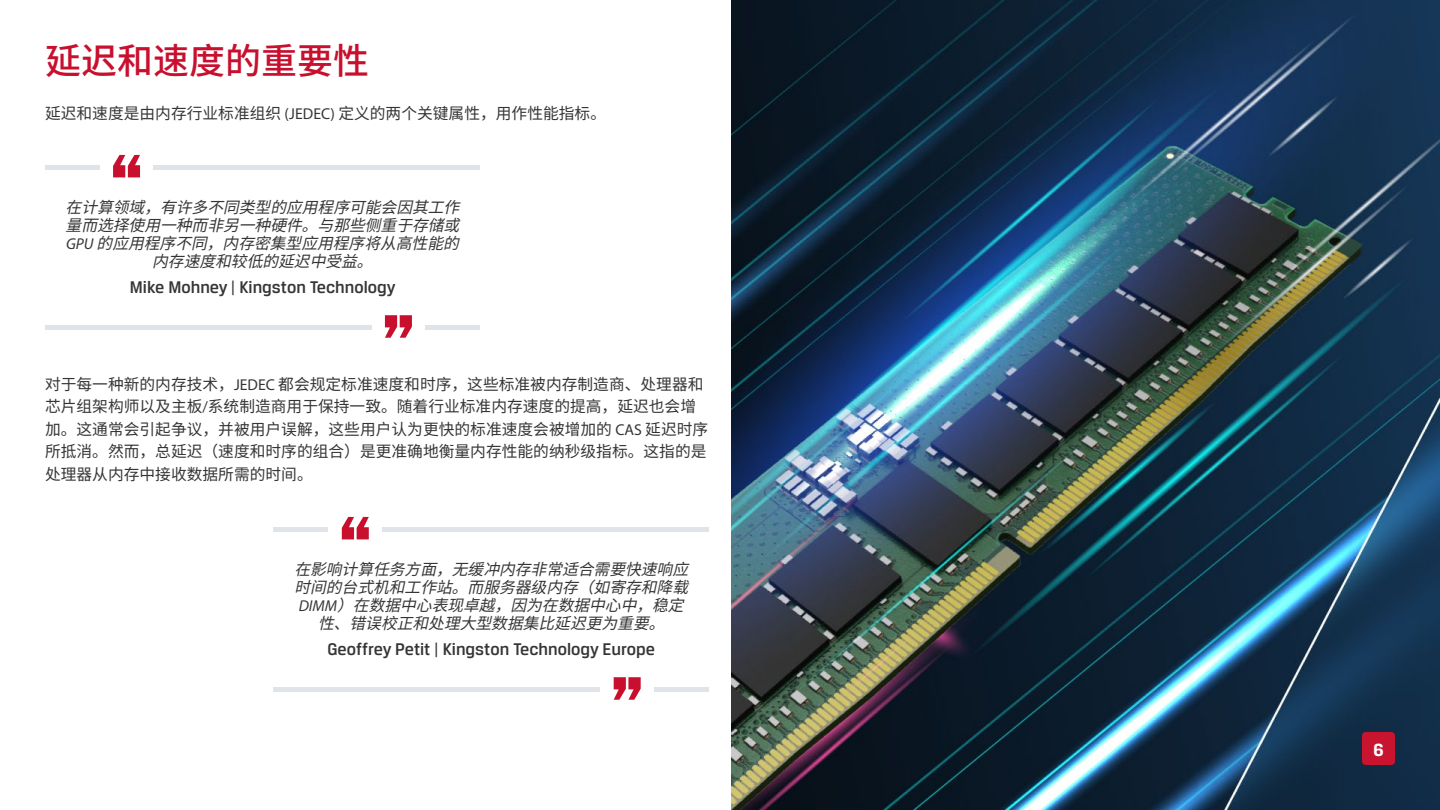
<style>
.page{position:relative;width:1440px;height:810px;background:#fff}
.page>*{position:absolute;margin:0;border:0;box-sizing:border-box;transform-origin:0 0}
.t1{font:500 36px "Noto Sans CJ Ksc";color:#c8102e}
.t2{font:700 18.75px "Breuer Text";color:#fff}
.t3{font:500 18px "Breuer Text";color:#353535}
.t4{font:15.75px/22.5px "Noto Sans CJ Ksc";color:#353535}
.t5{font:italic 15.75px/18px "Noto Sans CJ Ksc";color:#353535;text-align:center}
.s1{font-family:"Myriad Pro"}
</style>
<div class="page">
<img style="left:731px;top:0;width:709px;height:810px">
<div style="left:1362px;top:732px;width:33px;height:33px;background:#c91430;border-radius:4px"></div>
<hr style="left:45px;top:165px;width:54px;height:4px;background:#e0e3e7">
<svg style="left:113px;top:155px;width:27px;height:22px"></svg>
<hr style="left:154px;top:165px;width:326px;height:4px;background:#e0e3e7">
<div style="left:45px;top:325px;width:326px;height:5px;background:#e0e3e7"></div>
<svg style="left:385px;top:315px;width:27px;height:23px"></svg>
<div style="left:426px;top:325px;width:54px;height:5px;background:#e0e3e7"></div>
<hr style="left:274px;top:527px;width:54px;height:4px;background:#e0e3e7">
<svg style="left:342px;top:517px;width:27px;height:22px"></svg>
<hr style="left:382px;top:527px;width:327px;height:4px;background:#e0e3e7">
<div style="left:274px;top:687px;width:326px;height:5px;background:#e0e3e7"></div>
<svg style="left:614px;top:677px;width:27px;height:23px"></svg>
<div style="left:654px;top:687px;width:55px;height:5px;background:#e0e3e7"></div>
<h1 class="t1" style="left:45px;top:40px;width:325px">延迟和速度的重要性</h1>
<p class="t4" style="left:45px;top:102px;width:563px">延迟和速度是由内存行业标准组织 <span class="s1">(JEDEC)</span> 定义的两个关键属性，用作性能指标。</p>
<p class="t5" style="left:66px;top:199px;width:405px">在计算领域，有许多不同类型的应用程序可能会因其工作量而选择使用一种而非另一种硬件。与那些侧重于存储或<br><span class="s1">G P U</span> 的应用程序不同，内存密集型应用程序将从高性能的内存速度和较低的延迟中受益。</p>
<p class="t3" style="left:130px;top:277px;width:267px">Mike Mohney | Kingston Technology</p>
<p class="t4" style="left:45px;top:373px;width:665px">对于每一种新的内存技术，<span class="s1">JEDEC</span> 都会规定标准速度和时序，这些标准被内存制造商、处理器和芯片组架构师以及主板<span class="s1">/</span>系统制造商用于保持一致。随着行业标准内存速度的提高，延迟也会增加。这通常会引起争议，并被用户误解，这些用户认为更快的标准速度会被增加的 <span class="s1">CAS</span> 延迟时序所抵消。然而，总延迟（速度和时序的组合）是更准确地衡量内存性能的纳秒级指标。这指的是处理器从内存中接收数据所需的时间。</p>
<p class="t5" style="left:294px;top:561px;width:405px">在影响计算任务方面，无缓冲内存非常适合需要快速响应时间的台式机和工作站。而服务器级内存（如寄存和降载<br><span class="s1">D I M M</span> ）在数据中心表现卓越，因为在数据中心中，稳定性、错误校正和处理大型数据集比延迟更为重要。</p>
<p class="t3" style="left:327px;top:639px;width:329px">Geoffrey Petit | Kingston Technology Europe</p>
<p class="t2" style="left:1373px;top:739px;width:12px">6</p>
</div>
